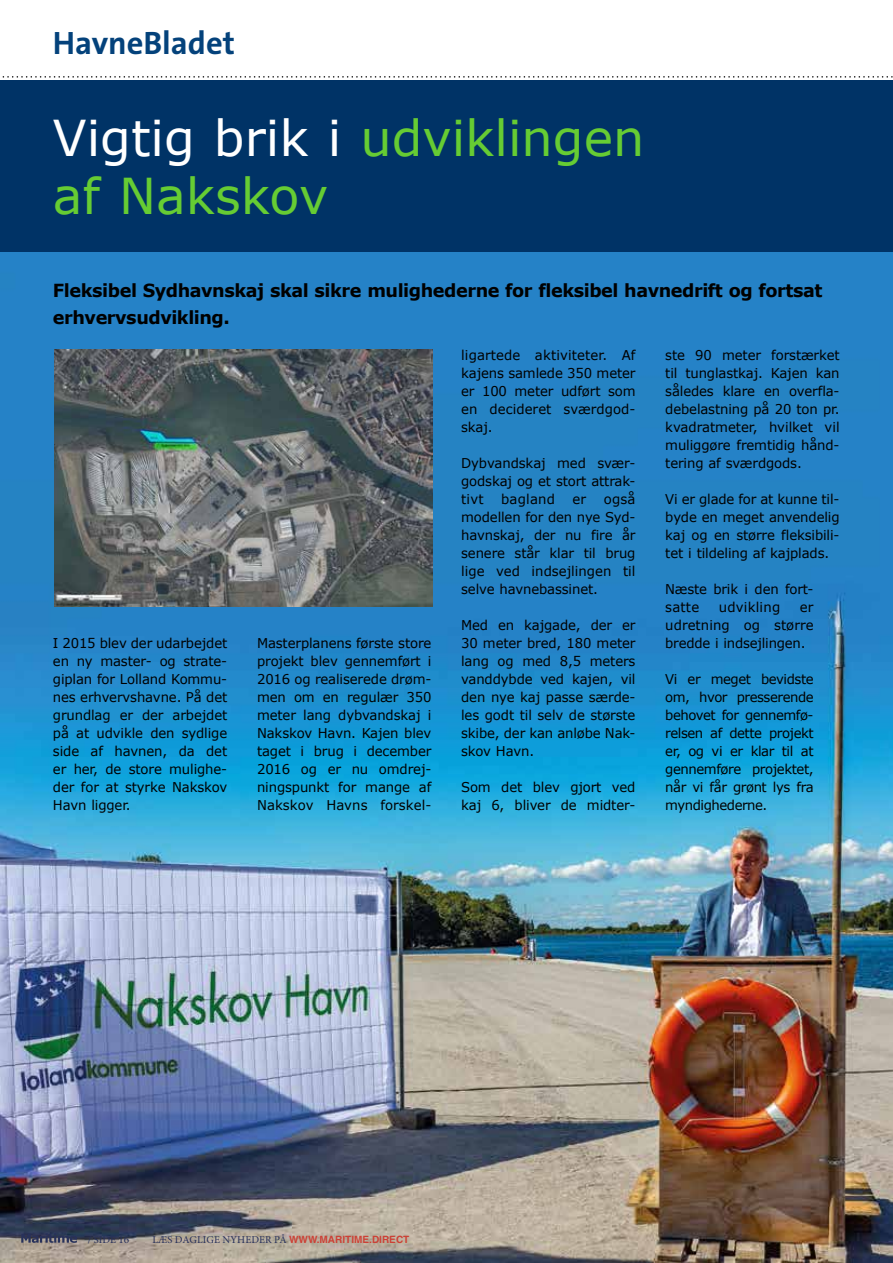
<style>
.page{position:relative;width:893px;height:1263px;background:#fff}
.page>*{position:absolute;margin:0;border:0;box-sizing:border-box;transform-origin:0 0}
.t1{font:49.35px/57.8px "Verdana";color:#6c3}
.t2{font:700 32.55px "The Sans B7";color:#04427b}
.t3{font:700 18px/27px "Verdana";letter-spacing:-.025em;color:#000}
.t4{font:13.5px/18px "Verdana";letter-spacing:-.01em;color:#000;text-align:justify}
.t5{font:13.5px "Verdana";letter-spacing:.015em;color:#000}
.t6{font:10.5px "Minion Pro";letter-spacing:.01em;color:#28315a}
.s1{color:#fff}
.s2{font-size:11.25px}
.s3{font-family:"Helvetica LT Std";font-weight:700;font-size:10.05px;color:#cc4136}
</style>
<div class="page">
<img style="left:0;top:252px;width:893px;height:1011px">
<div style="left:0;top:80px;width:893px;height:172px;background:#036"></div>
<svg style="left:2px;top:76px;width:891px;height:2px"></svg>
<img style="left:54px;top:349px;width:378px;height:258px">
<svg style="left:21px;top:1233px;width:56px;height:10px"></svg>
<h2 class="t2" style="left:53px;top:25px;width:183px">HavneBladet</h2>
<h1 class="t1" style="left:53px;top:109px;width:593px"><span class="s1">Vigtig brik i</span> udviklingen af Nakskov</h1>
<h3 class="t3" style="left:53px;top:277px;width:771px">Fleksibel Sydhavnskaj skal sikre mulighederne for fleksibel havnedrift og fortsat erhvervsudvikling.</h3>
<p class="t4" style="left:53px;top:634px;width:176px">I 2015 blev der udarbejdet en ny master- og strate&shy;giplan for Lolland Kommu&shy;nes erhvervshavne. På det grundlag er der arbejdet på at udvikle den sydlige side af havnen, da det er her, de store mulighe&shy;der for at styrke Nakskov Havn ligger.</p>
<p class="t4" style="left:257px;top:634px;width:176px">Masterplanens første store projekt blev gennemført i 2016 og realiserede drøm&shy;men om en regulær 350 meter lang dybvandskaj i Nakskov Havn. Kajen blev taget i brug i december 2016 og er nu omdrej&shy;ningspunkt for mange af Nakskov Havns forskel-</p>
<p class="t4" style="left:461px;top:346px;width:176px">ligartede aktiviteter. Af kajens samlede 350 meter er 100 meter udført som en decideret sværdgod&shy;skaj.</p>
<p class="t4" style="left:461px;top:454px;width:176px">Dybvandskaj med svær&shy;godskaj og et stort attrak&shy;tivt</p>
<p class="t4" style="left:461px;top:490px;width:176px;text-indent:143px">også modellen for den nye Syd&shy;havnskaj, der nu fire år senere står klar til brug lige ved indsejlingen til selve havnebassinet.</p>
<p class="t4" style="left:461px;top:616px;width:176px">Med en kajgade, der er 30 meter bred, 180 meter lang og med 8,5 meters vanddybde ved kajen, vil den nye kaj passe særde&shy;les godt til selv de største skibe, der kan anløbe Nak&shy;skov Havn.</p>
<p class="t4" style="left:461px;top:778px;width:176px">Som det blev gjort ved kaj 6, bliver de midter-</p>
<p class="t5" style="left:501px;top:490px;width:55px">bagland</p>
<p class="t4" style="left:573px;top:490px;width:15px">er</p>
<p class="t4" style="left:665px;top:346px;width:176px">ste 90 meter forstærket til tunglastkaj. Kajen kan således klare en overfla&shy;debelastning på 20 ton pr. kvadratmeter, hvilket vil muliggøre fremtidig hånd&shy;tering af sværdgods.</p>
<p class="t4" style="left:665px;top:490px;width:176px">Vi er glade for at kunne til&shy;byde en meget anvendelig kaj og en større fleksibili&shy;tet i tildeling af kajplads.</p>
<p class="t4" style="left:665px;top:580px;width:150px">Næste brik i den fort&shy;satte</p>
<p class="t5" style="left:719px;top:598px;width:63px">udvikling</p>
<p class="t4" style="left:665px;top:598px;width:150px;text-indent:135px">er udretning og større bredde i indsejlingen.</p>
<p class="t4" style="left:665px;top:670px;width:150px">Vi er meget bevidste om, hvor presserende behovet for gennemfø&shy;relsen af dette projekt er, og vi er klar til at gennemføre projektet, når vi får grønt lys fra myndighederne.</p>
<p class="t6" style="left:88px;top:1232px;width:43px">/ SIDE <span class="s2">16</span></p>
<p class="t6" style="left:152px;top:1232px;width:258px">LÆS DAGLIGE NYHEDER PÅ <span class="s3">WWW.MARITIME.DIRECT</span></p>
</div>
